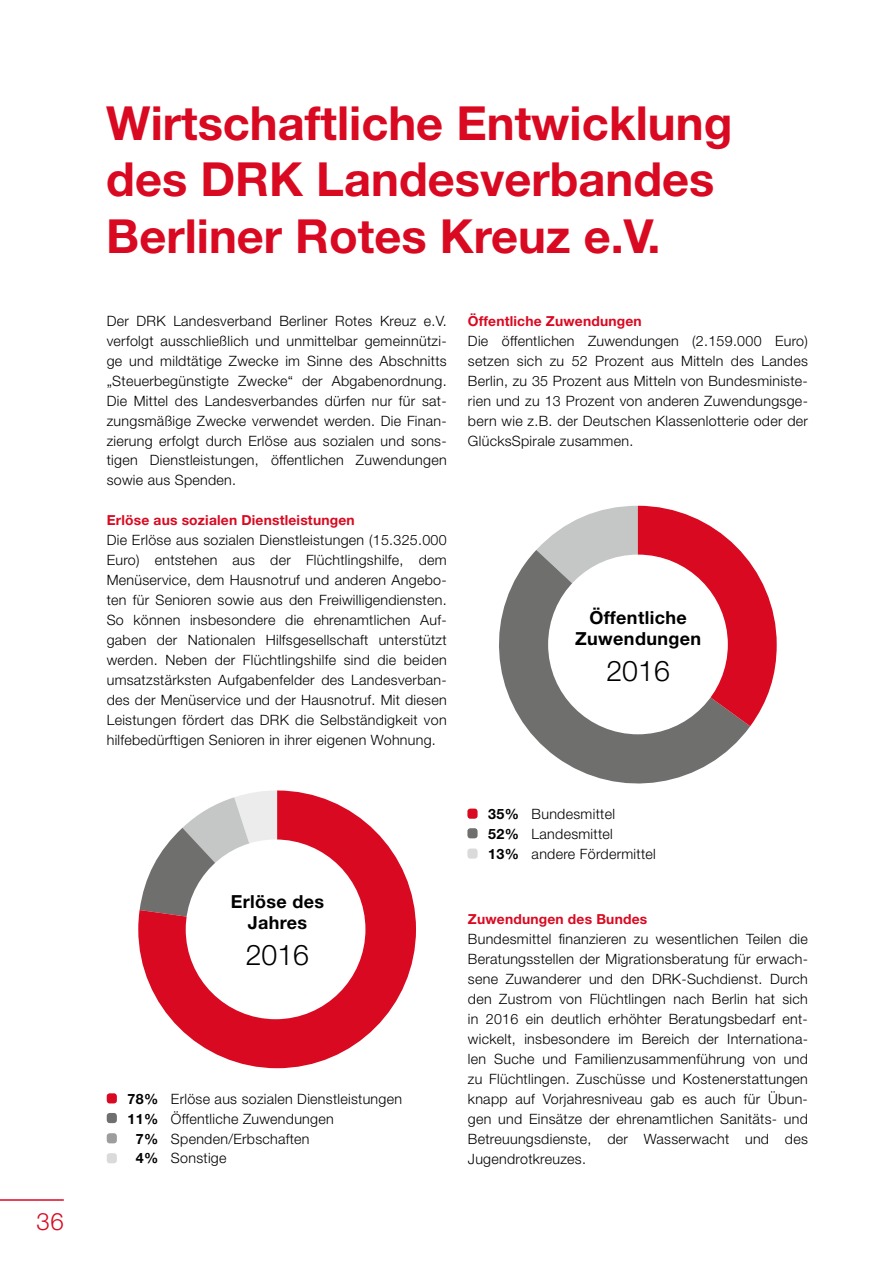
<style>
.page{position:relative;width:893px;height:1263px;background:#fff}
.page>*{position:absolute;margin:0;border:0;box-sizing:border-box;transform-origin:0 0}
.t1{font:700 47.1px/56.4px "Helvetica Neue LT Std";color:#d90921}
.t2{font:300 28.5px "Helvetica Neue LT Std";color:#000}
.t3{font:300 24px "Helvetica Neue LT Std";color:#d90921}
.t4{font:700 18px/21px "Helvetica Neue LT Std";letter-spacing:.02em;color:#000;text-align:center}
.t5{font:300 14.25px/20px "Helvetica Neue LT Pro";letter-spacing:.02em;color:#000;text-align:justify}
.t6{font:300 14.25px/20px "Helvetica Neue LT Std";letter-spacing:.02em;color:#000;text-align:justify}
.t7{font:700 14.25px/20px "Helvetica Neue LT Std";letter-spacing:.02em;color:#000;text-align:center}
.t8{font:700 13.8px "Helvetica Neue LT Std";letter-spacing:.015em;color:#d90921}
</style>
<div class="page">
<hr style="left:0;top:1199px;width:64px;height:2px;background:#d90921">
<div style="left:107px;top:1093px;width:10px;height:10px;background:#d90921;border-radius:3px"></div>
<div style="left:107px;top:1113px;width:10px;height:10px;background:#6f6f6e;border-radius:3px"></div>
<div style="left:107px;top:1133px;width:10px;height:10px;background:#9c9d9d;border-radius:3px"></div>
<div style="left:107px;top:1153px;width:10px;height:10px;background:#dadada;border-radius:3px"></div>
<svg style="left:138px;top:790px;width:278px;height:278px;fill:#d90921"></svg>
<div style="left:186px;top:839px;width:179px;height:180px;background:#fff;border-radius:50%"></div>
<div style="left:467px;top:808px;width:11px;height:11px;background:#d90921;border-radius:3px"></div>
<div style="left:467px;top:828px;width:11px;height:10px;background:#6f6f6e;border-radius:3px"></div>
<div style="left:467px;top:848px;width:11px;height:11px;background:#dadada;border-radius:3px"></div>
<svg style="left:499px;top:550px;width:251px;height:233px;fill:#6f6f6e"></svg>
<svg style="left:536px;top:506px;width:241px;height:220px"></svg>
<div style="left:548px;top:555px;width:180px;height:179px;background:#fff;border-radius:50%"></div>
<h3 class="t3" style="left:37px;top:1207px;width:29px">36</h3>
<h1 class="t1" style="left:106px;top:94px;width:628px">Wirtschaftliche Entwicklung des DRK Landesverbandes<br>Berliner Rotes Kreuz e.V.</h1>
<p class="t6" style="left:107px;top:310px;width:341px">Der DRK Landesverband Berliner Rotes Kreuz e.V. verfolgt ausschließlich und unmittelbar gemeinnützi&shy;ge und mildtätige Zwecke im Sinne des Abschnitts „Steuerbegünstigte Zwecke“ der Abgabenordnung.<br>Die Mittel des Landesverbandes dürfen nur für sat&shy;zungsmäßige Zwecke verwendet werden. Die Finan&shy;zierung erfolgt durch Erlöse aus sozialen und sons&shy;tigen Dienstleistungen, öffentlichen Zuwendungen sowie aus Spenden.</p>
<p class="t8" style="left:107px;top:512px;width:249px">Erlöse aus sozialen Dienstleistungen</p>
<p class="t5" style="left:107px;top:530px;width:341px">Die Erlöse aus sozialen Dienstleistungen (15.325.000<br>Euro) entstehen aus der Flüchtlingshilfe, dem Menüservice, dem Hausnotruf und anderen Angebo&shy;ten für Senioren sowie aus den Freiwilligendiensten.<br>So können insbesondere die ehrenamtlichen Auf&shy;gaben der Nationalen Hilfsgesellschaft unterstützt werden. Neben der Flüchtlingshilfe sind die beiden umsatzstärksten Aufgabenfelder des Landesverban&shy;des der Menüservice und der Hausnotruf. Mit diesen Leistungen fördert das DRK die Selbständigkeit von hilfebedürftigen Senioren in ihrer eigenen Wohnung.</p>
<p class="t8" style="left:468px;top:312px;width:175px">Öffentliche Zuwendungen</p>
<p class="t5" style="left:468px;top:330px;width:341px">Die öffentlichen Zuwendungen (2.159.000 Euro) setzen sich zu 52 Prozent aus Mitteln des Landes Berlin, zu 35 Prozent aus Mitteln von Bundesministe&shy;rien und zu 13 Prozent von anderen Zuwendungsge&shy;bern wie z.B. der Deutschen Klassenlotterie oder der GlücksSpirale zusammen.</p>
<p class="t4" style="left:575px;top:606px;width:127px">Öffentliche<br>Zuwendungen</p>
<h2 class="t2" style="left:606px;top:653px;width:65px">2016</h2>
<p class="t4" style="left:231px;top:891px;width:95px">Erlöse des<br>Jahres</p>
<h2 class="t2" style="left:246px;top:938px;width:65px">2016</h2>
<p class="t7" style="left:128px;top:1088px;width:32px">78%<br>11%<br>7%<br>4%</p>
<p class="t5" style="left:171px;top:1088px;width:233px;text-align:left">Erlöse aus sozialen Dienstleistungen<br>Öffentliche Zuwendungen<br>Spenden/Erbschaften<br>Sonstige</p>
<p class="t7" style="left:488px;top:803px;width:32px;text-align:justify">35% 52% 13%</p>
<p class="t5" style="left:532px;top:803px;width:126px;text-align:left">Bundesmittel<br>Landesmittel andere Fördermittel</p>
<p class="t8" style="left:468px;top:911px;width:181px">Zuwendungen des Bundes</p>
<p class="t5" style="left:468px;top:929px;width:341px">Bundesmittel finanzieren zu wesentlichen Teilen die Beratungsstellen der Migrationsberatung für erwach&shy;sene Zuwanderer und den DRK-Suchdienst. Durch den Zustrom von Flüchtlingen nach Berlin hat sich in 2016 ein deutlich erhöhter Beratungsbedarf ent&shy;wickelt, insbesondere im Bereich der Internationa&shy;len Suche und Familienzusammenführung von und zu Flüchtlingen. Zuschüsse und Kostenerstattungen knapp auf Vorjahresniveau gab es auch für Übun&shy;gen und Einsätze der ehrenamtlichen Sanitäts- und Betreuungsdienste, der Wasserwacht und des Jugendrotkreuzes.</p>
</div>
